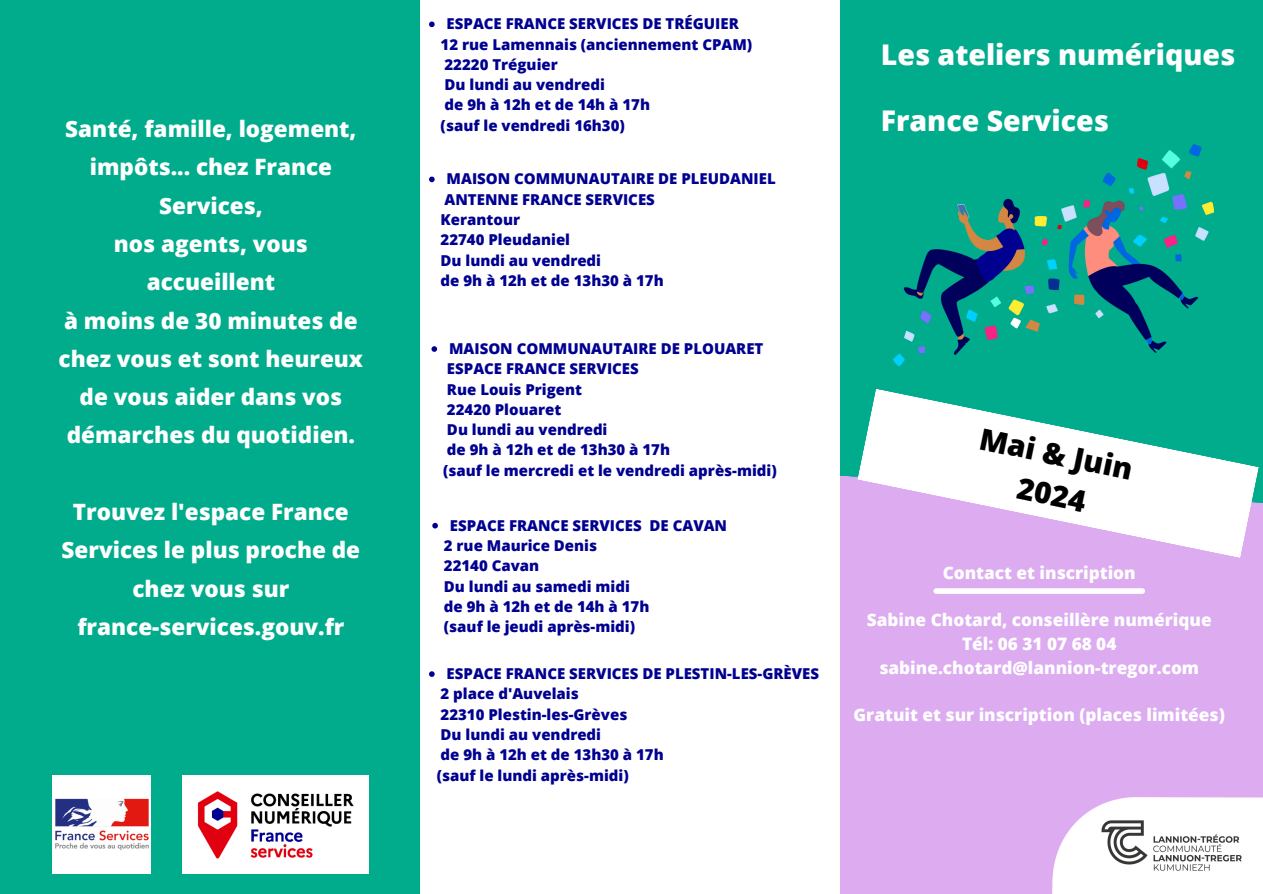
<style>
.page{position:relative;width:1263px;height:894px;background:#fff}
.page>*{position:absolute;margin:0;border:0;box-sizing:border-box;transform-origin:0 0}
.t1{font:800 29.7px/40.5px "Open Sans";color:#000;text-align:center}
.t2{font:800 28.5px "Open Sans";color:#fff}
.t3{font:800 22.5px/38.2px "Open Sans";color:#fff;text-align:center}
.t4{font:800 17.25px/23.7px "Open Sans";color:#fff;text-align:center}
.t5{font:800 15px/20.2px "Open Sans";color:#000091}
</style>
<div class="page">
<div style="left:0;top:0;width:1263px;height:893px;background:#00ac8c"></div>
<div style="left:744px;top:475px;width:519px;height:418px;background:#dcabf0"></div>
<div style="left:421px;top:0;width:419px;height:892px;background:#fff"></div>
<img style="left:53px;top:775px;width:98px;height:98px">
<img style="left:182px;top:775px;width:187px;height:98px">
<div style="left:936px;top:588px;width:206px;height:5px;background:#fff"></div>
<img style="left:893px;top:144px;width:320px;height:223px">
<svg style="left:857px;top:389px;width:402px;height:169px;fill:#fff"></svg>
<img style="left:1052px;top:796px;width:211px;height:97px">
<svg style="left:429px;top:21px;width:6px;height:6px"></svg>
<svg style="left:429px;top:176px;width:6px;height:6px"></svg>
<svg style="left:431px;top:346px;width:6px;height:6px"></svg>
<svg style="left:432px;top:522px;width:6px;height:6px"></svg>
<svg style="left:429px;top:671px;width:6px;height:5px"></svg>
<p class="t3" style="left:59px;top:109px;width:306px">Santé, famille, logement, impôts... chez France<br>Services,<br>nos agents, vous accueillent<br>à moins de 30 minutes de chez vous et sont heureux de vous aider dans vos démarches du quotidien.</p>
<h3 class="t3" style="left:62px;top:492px;width:300px">Trouvez l'espace France<br>Services le plus proche de chez vous sur france-services.gouv.fr</h3>
<p class="t5" style="left:447px;top:13px;width:294px">ESPACE FRANCE SERVICES DE TRÉGUIER</p>
<h4 class="t5" style="left:441px;top:34px;width:313px">12 rue Lamennais (anciennement CPAM)<br>22220 Tréguier<br>Du lundi au vendredi<br>de 9h à 12h et de 14h à 17h<br>(sauf le vendredi 16h30)</h4>
<h4 class="t5" style="left:447px;top:168px;width:331px">MAISON COMMUNAUTAIRE DE PLEUDANIEL</h4>
<p class="t5" style="left:441px;top:189px;width:216px">ANTENNE FRANCE SERVICES<br>Kerantour<br>22740 Pleudaniel<br>Du lundi au vendredi</p>
<h1 class="t5" style="left:441px;top:270px;width:225px">de 9h à 12h et de 13h30 à 17h</h1>
<h1 class="t5" style="left:449px;top:338px;width:316px">MAISON COMMUNAUTAIRE DE PLOUARET</h1>
<p class="t5" style="left:447px;top:358px;width:225px">ESPACE FRANCE SERVICES<br>Rue Louis Prigent<br>22420 Plouaret<br>Du lundi au vendredi<br>de 9h à 12h et de 13h30 à 17h</p>
<h1 class="t5" style="left:443px;top:459px;width:335px">(sauf le mercredi et le vendredi après-midi)</h1>
<h3 class="t5" style="left:450px;top:514px;width:279px">ESPACE FRANCE SERVICES DE CAVAN</h3>
<h3 class="t5" style="left:444px;top:535px;width:187px">2 rue Maurice Denis<br>22140 Cavan<br>Du lundi au samedi midi</h3>
<h3 class="t5" style="left:444px;top:595px;width:207px">de 9h à 12h et de 14h à 17h (sauf le jeudi après-midi)</h3>
<p class="t5" style="left:437px;top:663px;width:384px;text-indent:10px">ESPACE FRANCE SERVICES DE PLESTIN-LES-GRÈVES<br>2 place d'Auvelais<br>22310 Plestin-les-Grèves<br>Du lundi au vendredi<br>de 9h à 12h et de 13h30 à 17h<br>(sauf le lundi après-midi)</p>
<p class="t2" style="left:881px;top:35px;width:356px">Les ateliers numériques</p>
<h4 class="t2" style="left:881px;top:100px;width:230px">France Services</h4>
<h1 class="t1" style="left:984px;top:417px;width:157px;rotate:12deg">Mai &amp; Juin<br>2024</h1>
<p class="t4" style="left:943px;top:560px;width:195px">Contact et inscription</p>
<p class="t4" style="left:867px;top:607px;width:346px">Sabine Chotard, conseillère numérique<br>Tél: 06 31 07 68 04 sabine.chotard@lannion-tregor.com</p>
<h4 class="t4" style="left:854px;top:702px;width:373px">Gratuit et sur inscription (places limitées)</h4>
</div>
